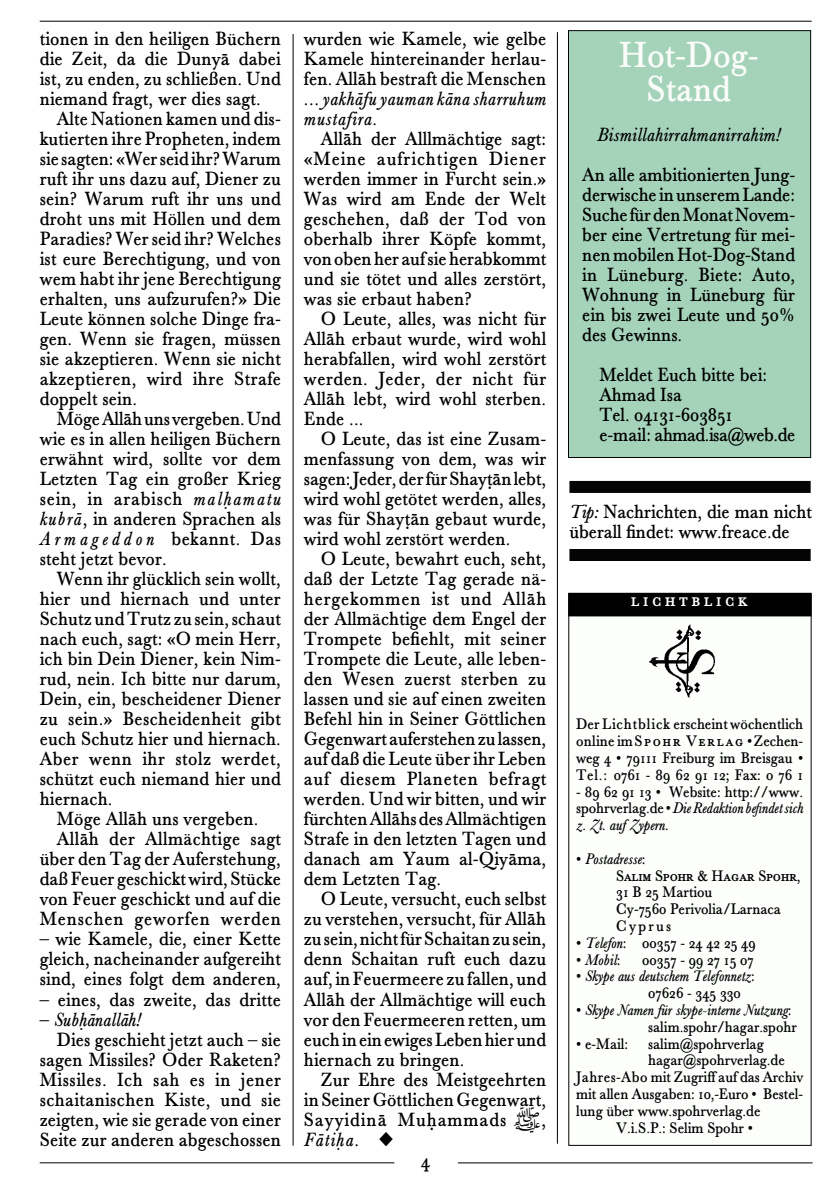
<style>
.page{position:relative;width:840px;height:1191px;background:#fff}
.page>*{position:absolute;margin:0;border:0;box-sizing:border-box;transform-origin:0 0}
.t1{font:38px/34px "Spohr Bleisatz Normal";color:#fafcfa;text-align:center;scale:.93 1}
.t2{font:20px/20px "Spohr Bleisatz Normal";letter-spacing:.01em;color:#000;text-align:justify;scale:.93 1}
.t3{font:20px/20px "Spohr Bleisatz Kursiv";letter-spacing:.035em;color:#000;scale:.93 1}
.t4{font:20px "Spohr Bleisatz Normal";letter-spacing:.045em;color:#000;scale:.93 1}
.t5{font:20px "Spohr Bleisatz Kursiv";letter-spacing:.01em;color:#000;scale:.93 1}
.t6{font:20px "Spohr Bleisatz Kapitaelchen";letter-spacing:.2em;color:#fff;scale:.93 1}
.t7{font:16px/16.8px "Spohr Bleisatz Normal";color:#000;text-align:justify;scale:.93 1}
.t8{font:16px/16.8px "Spohr Bleisatz Kursiv";color:#000;scale:.93 1}
.t9{font:16px "Spohr Bleisatz Kapitaelchen";color:#000;scale:.93 1}
.s1{font-family:"Spohr Bleisatz Kursiv"}
.s2{font-family:"Spohr Bleisatz Normal"}
.s3{font-family:"Spohr Bleisatz Kapitaelchen"}
</style>
<div class="page">
<div style="left:568px;top:31px;width:242px;height:426px;background:#a5d3ba"></div>
<div style="left:568px;top:30px;width:242px;height:428px;border:1px solid #050405"></div>
<hr style="left:40px;top:21px;width:771px;height:1px;background:#000">
<hr style="left:40px;top:1162px;width:354px;height:1px;background:#000">
<hr style="left:457px;top:1162px;width:355px;height:1px;background:#000">
<hr style="left:292px;top:34px;width:1px;height:1111px;background:#000">
<hr style="left:556px;top:32px;width:1px;height:1111px;background:#000">
<img style="left:649px;top:624px;width:67px;height:74px">
<div style="left:569px;top:594px;width:241px;height:21px;background:#000"></div>
<div style="left:568px;top:593px;width:243px;height:23px;border:2px solid #000"></div>
<div style="left:569px;top:481px;width:241px;height:12px;background:#050405"></div>
<div style="left:569px;top:549px;width:241px;height:12px;background:#050405"></div>
<p class="t2" style="left:40px;top:30px;width:261px">tionen in den heiligen Büchern die Zeit, da die Dunyâ dabei ist, zu enden, zu schließen. Und niemand fragt, wer dies sagt.</p>
<p class="t2" style="left:40px;top:110px;width:261px;text-indent:17px">Alte Nationen kamen und dis&shy;kutierten ihre Propheten, indem sie sagten: «Wer seid ihr? Warum ruft ihr uns dazu auf, Diener zu sein? Warum ruft ihr uns und droht uns mit Höllen und dem Paradies? Wer seid ihr? Welches ist eure Berechtigung, und von wem habt ihr jene Berechtigung erhalten, uns aufzurufen?» Die Leute können solche Dinge fra&shy;gen. Wenn sie fragen, müssen sie akzeptieren. Wenn sie nicht akzeptieren, wird ihre Strafe doppelt sein.</p>
<p class="t2" style="left:40px;top:410px;width:261px;text-indent:17px">Möge Allâh uns vergeben. Und wie es in allen heiligen Büchern erwähnt wird, sollte vor dem Letzten Tag ein großer Krieg sein, in arabisch <span class="s1">malªamatu kubrâ</span>, in anderen Sprachen als <span class="s1">Armageddon</span> bekannt. Das steht jetzt bevor.</p>
<p class="t2" style="left:40px;top:570px;width:261px;text-indent:17px">Wenn ihr glücklich sein wollt, hier und hiernach und unter Schutz und Trutz zu sein, schaut nach euch, sagt: «O mein Herr, ich bin Dein Diener, kein Nim&shy;rud, nein. Ich bitte nur darum, Dein, ein, bescheidener Diener zu sein.» Bescheidenheit gibt euch Schutz hier und hiernach.<br>Aber wenn ihr stolz werdet, schützt euch niemand hier und hiernach.</p>
<p class="t2" style="left:57px;top:810px;width:218px">Möge Allâh uns vergeben.</p>
<p class="t2" style="left:57px;top:830px;width:242px">Allâh der Allmächtige sagt</p>
<p class="t2" style="left:40px;top:850px;width:261px">über den Tag der Auferstehung,</p>
<p class="t2" style="left:40px;top:870px;width:261px">daß Feuer geschickt wird, Stücke</p>
<p class="t2" style="left:40px;top:890px;width:261px">von Feuer geschickt und auf die</p>
<p class="t4" style="left:40px;top:905px;width:261px">Menschen geworfen werden</p>
<p class="t2" style="left:40px;top:930px;width:261px">– wie Kamele, die, einer Kette gleich, nacheinander aufgereiht sind, eines folgt dem anderen,</p>
<p class="t2" style="left:40px;top:990px;width:261px">– eines, das zweite, das dritte</p>
<p class="t5" style="left:40px;top:1005px;width:110px"><span class="s2">–</span> Subªânallâh!</p>
<p class="t2" style="left:40px;top:1030px;width:261px;text-indent:17px">Dies geschieht jetzt auch – sie sagen Missiles? Oder Raketen?<br>Missiles. Ich sah es in jener schaitanischen Kiste, und sie zeigten, wie sie gerade von einer Seite zur anderen abgeschossen</p>
<p class="t2" style="left:304px;top:30px;width:262px">wurden wie Kamele, wie gelbe Kamele hintereinander herlau&shy;fen. Allâh bestraft die Menschen</p>
<p class="t3" style="left:304px;top:90px;width:262px"><span class="s2">...</span> yakhâfu yauman kâna sharruhum mustafira.</p>
<p class="t2" style="left:304px;top:130px;width:262px;text-indent:17px">Allâh der Alllmächtige sagt: «Meine aufrichtigen Diener werden immer in Furcht sein.» Was wird am Ende der Welt geschehen, daß der Tod von oberhalb ihrer Köpfe kommt, von oben her auf sie herabkommt und sie tötet und alles zerstört, was sie erbaut haben?</p>
<p class="t2" style="left:304px;top:310px;width:262px;text-indent:17px">O Leute, alles, was nicht für Allâh erbaut wurde, wird wohl herabfallen, wird wohl zerstört werden. Jeder, der nicht für Allâh lebt, wird wohl sterben.<br>Ende ...</p>
<p class="t2" style="left:304px;top:430px;width:262px;text-indent:17px">O Leute, das ist eine Zusam&shy;menfassung von dem, was wir sagen: Jeder, der für Shay†ân lebt, wird wohl getötet werden, alles, was für Shay†ân gebaut wurde, wird wohl zerstört werden.</p>
<p class="t2" style="left:304px;top:550px;width:262px;text-indent:17px">O Leute, bewahrt euch, seht, daß der Letzte Tag gerade nä&shy;hergekommen ist und Allâh der Allmächtige dem Engel der Trompete befiehlt, mit seiner Trompete die Leute, alle leben&shy;den Wesen zuerst sterben zu lassen und sie auf einen zweiten Befehl hin in Seiner Göttlichen Gegenwart auferstehen zu lassen, auf daß die Leute über ihr Leben auf diesem Planeten befragt werden. Und wir bitten, und wir fürchten Allâhs des Allmächtigen Strafe in den letzten Tagen und danach am Yaum al-Qiyâma, dem Letzten Tag.</p>
<p class="t2" style="left:304px;top:890px;width:262px;text-indent:17px">O Leute, versucht, euch selbst zu verstehen, versucht, für Allâh zu sein, nicht für Schaitan zu sein, denn Schaitan ruft euch dazu auf, in Feuermeere zu fallen, und Allâh der Allmächtige will euch vor den Feuermeeren retten, um euch in ein ewiges Leben hier und hiernach zu bringen.</p>
<p class="t2" style="left:304px;top:1070px;width:262px;text-indent:17px">Zur Ehre des Meistgeehrten in Seiner Göttlichen Gegenwart, Sayyidinâ Muªammads œ,</p>
<p class="t3" style="left:304px;top:1130px;width:98px">Fâtiªa<span class="s2">.</span> ◆</p>
<p class="t2" style="left:421px;top:1151px;width:11px">4</p>
<h1 class="t1" style="left:618px;top:39px;width:152px">Hot-Dog-<br>Stand</h1>
<p class="t3" style="left:596px;top:125px;width:198px">Bismillahirrahmanirrahim!</p>
<p class="t2" style="left:582px;top:165px;width:230px">An alle ambitionierten Jung&shy;derwische in unserem Lande:<br>Suche für den Monat Novem&shy;ber eine Vertretung für mei&shy;nen mobilen Hot-Dog-Stand in Lüneburg. Biete: Auto, Wohnung in Lüneburg für ein bis zwei Leute und 50% des Gewinns.</p>
<p class="t2" style="left:599px;top:365px;width:212px;text-align:left">Meldet Euch bitte bei:<br>Ahmad Isa<br>Tel. 04131-603851<br>e-mail: ahmad.isa@web.de</p>
<p class="t2" style="left:569px;top:502px;width:262px"><span class="s1">Tip:</span> Nachrichten, die man nicht überall findet: www.freace.de</p>
<p class="t6" style="left:631px;top:586px;width:127px">lichtblick</p>
<p class="t7" style="left:576px;top:716px;width:245px">Der Lichtblick erscheint wöchentlich online im <span class="s3">Spohr Ve rlag</span> • Zechen&shy;weg 4 • 79111 Freiburg im Breisgau • Tel.: 0761 - 89 62 91 12; Fax: 0 76 1</p>
<p class="t7" style="left:576px;top:783px;width:245px">- 89 62 91 13 • Website: http://www.</p>
<p class="t8" style="left:576px;top:800px;width:245px"><span class="s2">spohrverlag.de •</span> Die Redaktion befindet sich z. Zt. auf Zypern.</p>
<p class="t8" style="left:576px;top:851px;width:76px"><span class="s2">•</span> Postadresse<span class="s2">:</span></p>
<p class="t9" style="left:616px;top:864px;width:200px">Salim Spohr &amp; Hagar Spohr<span class="s2">,</span></p>
<p class="t7" style="left:616px;top:884px;width:178px;text-align:left">31 B 25 Martiou<br>Cy-7560 Perivolia/Larnaca<br>C y p r u s</p>
<p class="t7" style="left:576px;top:935px;width:194px">• <span class="s1">Telefon</span>: 00357 - 24 42 25 49</p>
<p class="t8" style="left:576px;top:951px;width:49px"><span class="s2">•</span> Mobil<span class="s2">:</span></p>
<p class="t7" style="left:642px;top:951px;width:121px">00357 - 99 27 15 07</p>
<p class="t8" style="left:576px;top:968px;width:194px"><span class="s2">•</span> Skype aus deutschem Telefonnetz<span class="s2">:</span></p>
<p class="t7" style="left:648px;top:985px;width:101px">07626 - 345 330</p>
<p class="t8" style="left:576px;top:1002px;width:233px"><span class="s2">•</span> Skype Namen für skype-interne Nutzung<span class="s2">:</span></p>
<p class="t7" style="left:648px;top:1019px;width:161px">salim.spohr/hagar.spohr</p>
<p class="t7" style="left:576px;top:1035px;width:203px">• e-Mail: salim@spohrverlag</p>
<p class="t7" style="left:648px;top:1052px;width:148px">hagar@spohrverlag.de</p>
<p class="t7" style="left:576px;top:1069px;width:245px">Jahres-Abo mit Zugriff auf das Archiv</p>
<p class="t7" style="left:576px;top:1086px;width:245px">mit allen Aus--gaben: 10,-Euro • Bestel-</p>
<p class="t7" style="left:576px;top:1103px;width:200px">lung über www.spohrverlag.de</p>
<p class="t7" style="left:616px;top:1119px;width:149px">V.i.S.P.: Selim Spohr •</p>
</div>
